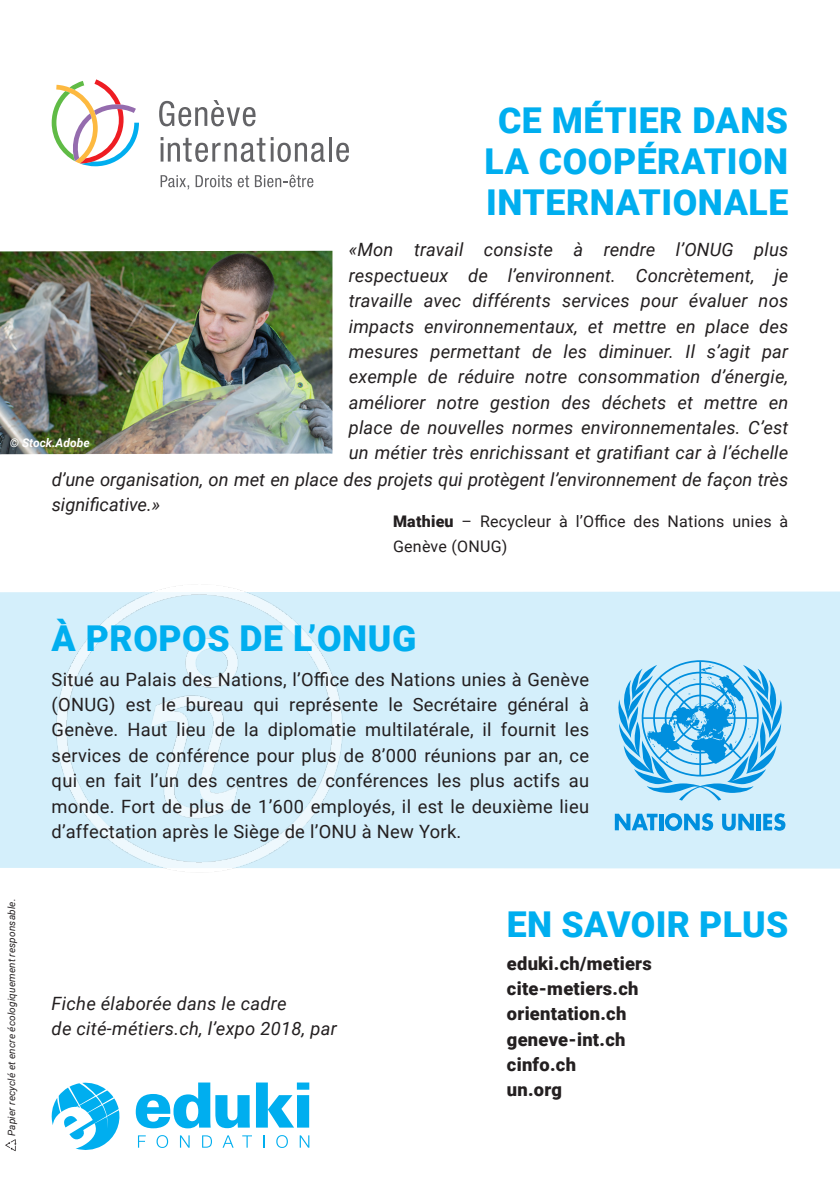
<style>
.page{position:relative;width:840px;height:1191px;background:#fff}
.page>*{position:absolute;margin:0;border:0;box-sizing:border-box;transform-origin:0 0}
.Eduki-A5___Paragraph{font:900 35.6px "Roboto";letter-spacing:.015em;color:#00aeef}
.Eduki-A5___Paragraph-2{font:italic 18.2px/25.4px "Roboto";letter-spacing:.01em;color:#231f20;text-align:justify}
.Eduki-A5___Paragraph-3{font:18.2px/25.4px "Roboto";letter-spacing:.015em;color:#231f20;text-align:justify}
.Eduki-A5___Paragraph-4{font:900 18.2px "Roboto";letter-spacing:.015em;color:#231f20}
.Eduki-A5___Paragraph-5{font:16px/25.4px "Roboto";letter-spacing:.015em;color:#231f20}
.t1{font:italic 700 12px "Roboto";color:#fff}
.Eduki-A5___Paragraph-6{font:italic 10px "Roboto";letter-spacing:.015em;color:#231f20}
.s1{font-weight:900}
</style>
<div class="page">
<div style="left:0;top:591px;width:839px;height:278px;background:#d4effb"></div>
<img style="left:52px;top:585px;width:296px;height:287px">
<svg style="left:159px;top:100px;width:96px;height:26px"></svg>
<svg style="left:160px;top:137px;width:165px;height:25px"></svg>
<hr style="left:328px;top:137px;width:3px;height:25px;background:#636366">
<svg style="left:336px;top:143px;width:13px;height:19px"></svg>
<svg style="left:52px;top:79px;width:87px;height:87px"></svg>
<svg style="left:160px;top:175px;width:29px;height:15px"></svg>
<svg style="left:195px;top:175px;width:54px;height:12px"></svg>
<svg style="left:255px;top:174px;width:58px;height:13px"></svg>
<svg style="left:138px;top:1135px;width:8px;height:12px"></svg>
<svg style="left:156px;top:1135px;width:12px;height:12px"></svg>
<svg style="left:180px;top:1135px;width:9px;height:12px"></svg>
<svg style="left:202px;top:1135px;width:10px;height:12px"></svg>
<svg style="left:223px;top:1135px;width:10px;height:12px"></svg>
<svg style="left:242px;top:1135px;width:10px;height:12px"></svg>
<svg style="left:263px;top:1135px;width:1px;height:12px"></svg>
<svg style="left:276px;top:1135px;width:12px;height:12px"></svg>
<svg style="left:299px;top:1135px;width:10px;height:12px"></svg>
<svg style="left:136px;top:1082px;width:114px;height:46px"></svg>
<svg style="left:256px;top:1082px;width:53px;height:45px"></svg>
<svg style="left:51px;top:1082px;width:69px;height:68px"></svg>
<svg style="left:617px;top:660px;width:165px;height:140px;background:#88ccf0"></svg>
<svg style="left:614px;top:813px;width:43px;height:17px"></svg>
<svg style="left:658px;top:813px;width:4px;height:17px"></svg>
<svg style="left:664px;top:813px;width:48px;height:18px"></svg>
<svg style="left:721px;top:813px;width:32px;height:17px"></svg>
<hr style="left:756px;top:813px;width:4px;height:17px;background:#008fde">
<svg style="left:762px;top:813px;width:23px;height:17px"></svg>
<img style="left:0;top:251px;width:332px;height:203px">
<svg style="left:5px;top:1139px;width:11px;height:12px"></svg>
<p class="Eduki-A5___Paragraph" style="left:497px;top:95px;width:291px">CE MÉTIER DANS</p>
<p class="Eduki-A5___Paragraph" style="left:484px;top:136px;width:305px">LA COOPÉRATION</p>
<p class="Eduki-A5___Paragraph" style="left:486px;top:177px;width:303px">INTERNATIONALE</p>
<p class="Eduki-A5___Paragraph-2" style="left:348px;top:237px;width:441px">«Mon travail consiste à rendre l’ONUG plus respectueux de l’environnent. Concrètement, je travaille avec différents services pour évaluer nos impacts environnementaux, et mettre en place des mesures permettant de les diminuer. Il s’agit par exemple de réduire notre consommation d’énergie, améliorer notre gestion des déchets et mettre en place de nouvelles normes environnementales. C’est un métier très enrichissant et gratifiant car à l’échelle</p>
<p class="t1" style="left:10px;top:434px;width:81px">© Stock.Adobe</p>
<p class="Eduki-A5___Paragraph-2" style="left:52px;top:466px;width:737px">d’une organisation, on met en place des projets qui protègent l’environnement de façon très significative.»</p>
<p class="Eduki-A5___Paragraph-5" style="left:393px;top:508px;width:396px"><span class="s1">Mathieu</span> – Recycleur à l’Office des Nations unies à<br>Genève (ONUG)</p>
<p class="Eduki-A5___Paragraph-6" style="left:4px;top:1136px;width:239px;rotate:-90deg">Papier recyclé et encre écologiquement responsable.</p>
<p class="Eduki-A5___Paragraph" style="left:52px;top:613px;width:366px">À PROPOS DE L’ONUG</p>
<p class="Eduki-A5___Paragraph-3" style="left:52px;top:666px;width:538px">Situé au Palais des Nations, l’Office des Nations unies à Genève (ONUG) est le bureau qui représente le Secrétaire général à Genève. Haut lieu de la diplomatie multilatérale, il fournit les services de conférence pour plus de 8’000 réunions par an, ce qui en fait l’un des centres de conférences les plus actifs au monde. Fort de plus de 1’600 employés, il est le deuxième lieu d’affectation après le Siège de l’ONU à New York.</p>
<p class="Eduki-A5___Paragraph-2" style="left:52px;top:990px;width:236px">Fiche élaborée dans le cadre</p>
<p class="Eduki-A5___Paragraph-2" style="left:52px;top:1015px;width:286px">de cité-métiers.ch, l’expo 2018, par</p>
<p class="Eduki-A5___Paragraph" style="left:506px;top:899px;width:283px">EN SAVOIR PLUS</p>
<p class="Eduki-A5___Paragraph-4" style="left:506px;top:950px;width:146px">eduki.ch/metiers</p>
<p class="Eduki-A5___Paragraph-4" style="left:506px;top:975px;width:133px">cite-metiers.ch</p>
<p class="Eduki-A5___Paragraph-4" style="left:506px;top:1001px;width:121px">orientation.ch</p>
<p class="Eduki-A5___Paragraph-4" style="left:506px;top:1026px;width:120px">geneve-int.ch</p>
<p class="Eduki-A5___Paragraph-4" style="left:506px;top:1051px;width:71px">cinfo.ch</p>
<p class="Eduki-A5___Paragraph-4" style="left:506px;top:1077px;width:57px">un.org</p>
</div>
